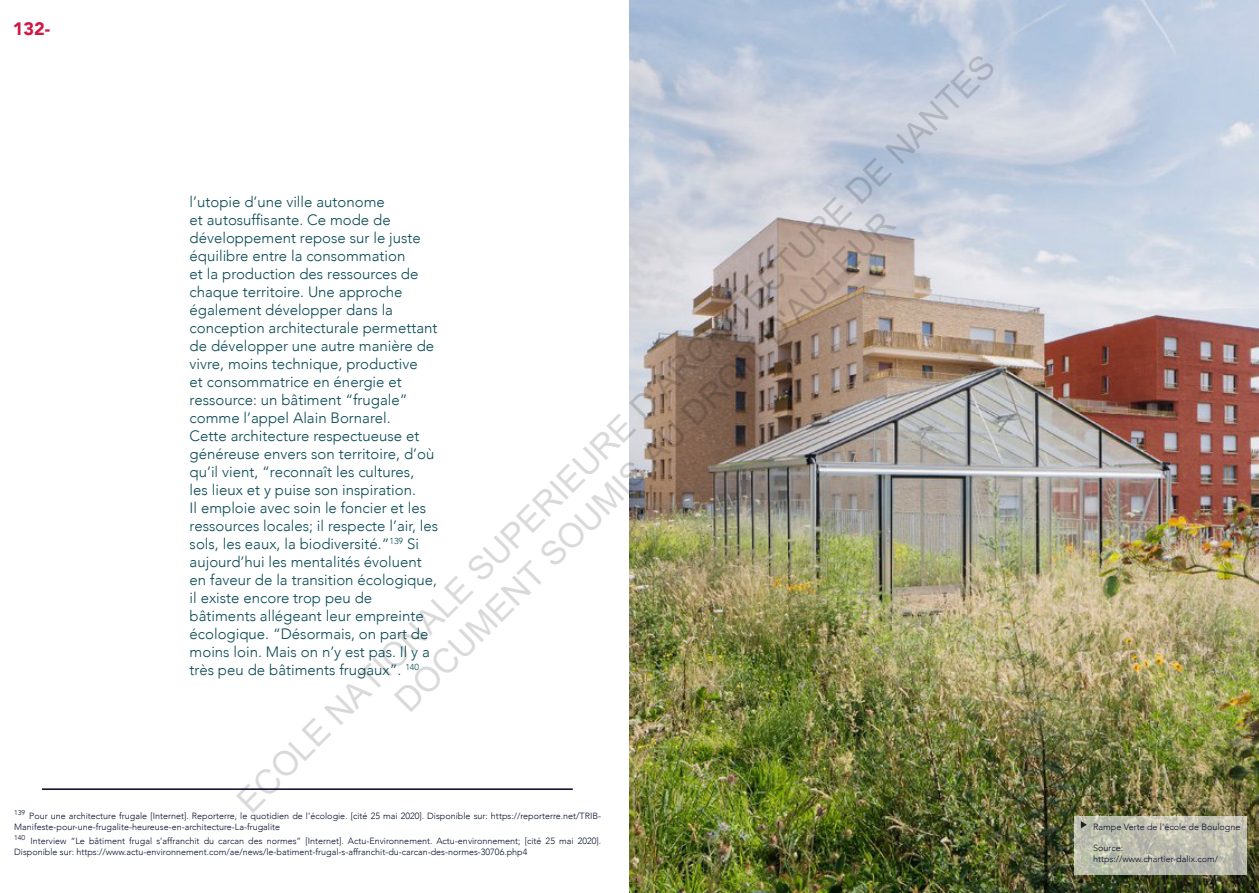
<style>
.page{position:relative;width:1259px;height:893px;background:#fff}
.page>*{position:absolute;margin:0;border:0;box-sizing:border-box;transform-origin:0 0}
.t1{font:33.9px/40.7px "Arial";color:rgb(0 0 0/.15);text-align:center}
.t2{font:900 18px "Avenir";color:#cf1844}
.t3{font:300 15px/18px "Avenir";color:#0a4a54}
.t4{font:300 9px/10.8px "Avenir";color:#080f2b}
</style>
<div class="page">
<hr style="left:42px;top:788px;width:531px;height:2px;background:#080224">
<img style="left:629px;top:0;width:630px;height:892px">
<svg style="left:1074px;top:816px;width:173px;height:59px;background:#bdbeaf"></svg>
<svg style="left:1080px;top:821px;width:6px;height:7px"></svg>
<p class="t2" style="left:13px;top:13px;width:39px">132-</p>
<h1 class="t1" style="left:229px;top:792px;width:1056px;rotate:-45deg">ECOLE NATIONALE SUPERIEURE D'ARCHITECTURE DE NANTES<br>DOCUMENT SOUMIS AU DROIT D'AUTEUR</h1>
<p class="t3" style="left:190px;top:193px;width:250px">l’utopie d’une ville autonome<br>et autosuffisante. Ce mode de développement repose sur le juste équilibre entre la consommation<br>et la production des ressources de chaque territoire. Une approche également développer dans la conception architecturale permettant de développer une autre manière de vivre, moins technique, productive<br>et consommatrice en énergie et ressource: un bâtiment “frugale” comme l’appel Alain Bornarel.<br>Cette architecture respectueuse et généreuse envers son territoire, d’où qu’il vient, “reconnaît les cultures,<br>les lieux et y puise son inspiration.<br>Il emploie avec soin le foncier et les ressources locales; il respecte l’air, les sols, les eaux, la biodiversité.”<sup>139</sup> Si aujourd’hui les mentalités évoluent en faveur de la transition écologique, il existe encore trop peu de bâtiments allégeant leur empreinte écologique. “Désormais, on part de moins loin. Mais on n’y est pas. Il y a très peu de bâtiments frugaux”. <sup>140</sup></p>
<p class="t4" style="left:14px;top:811px;width:588px"><sup>139</sup> Pour une architecture frugale [Internet]. Reporterre, le quotidien de l’écologie. [cité 25 mai 2020]. Disponible sur: https://reporterre.net/TRIB-<br>Manifeste-pour-une-frugalite-heureuse-en-architecture-La-frugalite</p>
<p class="t4" style="left:14px;top:836px;width:588px"><sup>140</sup> Interview “Le bâtiment frugal s’affranchit du carcan des normes” [Internet]. Actu-Environnement. Actu-environnement; [cité 25 mai 2020].<br>Disponible sur: https://www.actu-environnement.com/ae/news/le-batiment-frugal-s-affranchit-du-carcan-des-normes-30706.php4</p>
<p class="t4" style="left:1093px;top:821px;width:149px">Rampe Verte de l’école de Boulogne</p>
<p class="t4" style="left:1093px;top:843px;width:31px">Source:</p>
<p class="t4" style="left:1093px;top:854px;width:126px">https://www.chartier-dalix.com/</p>
</div>
